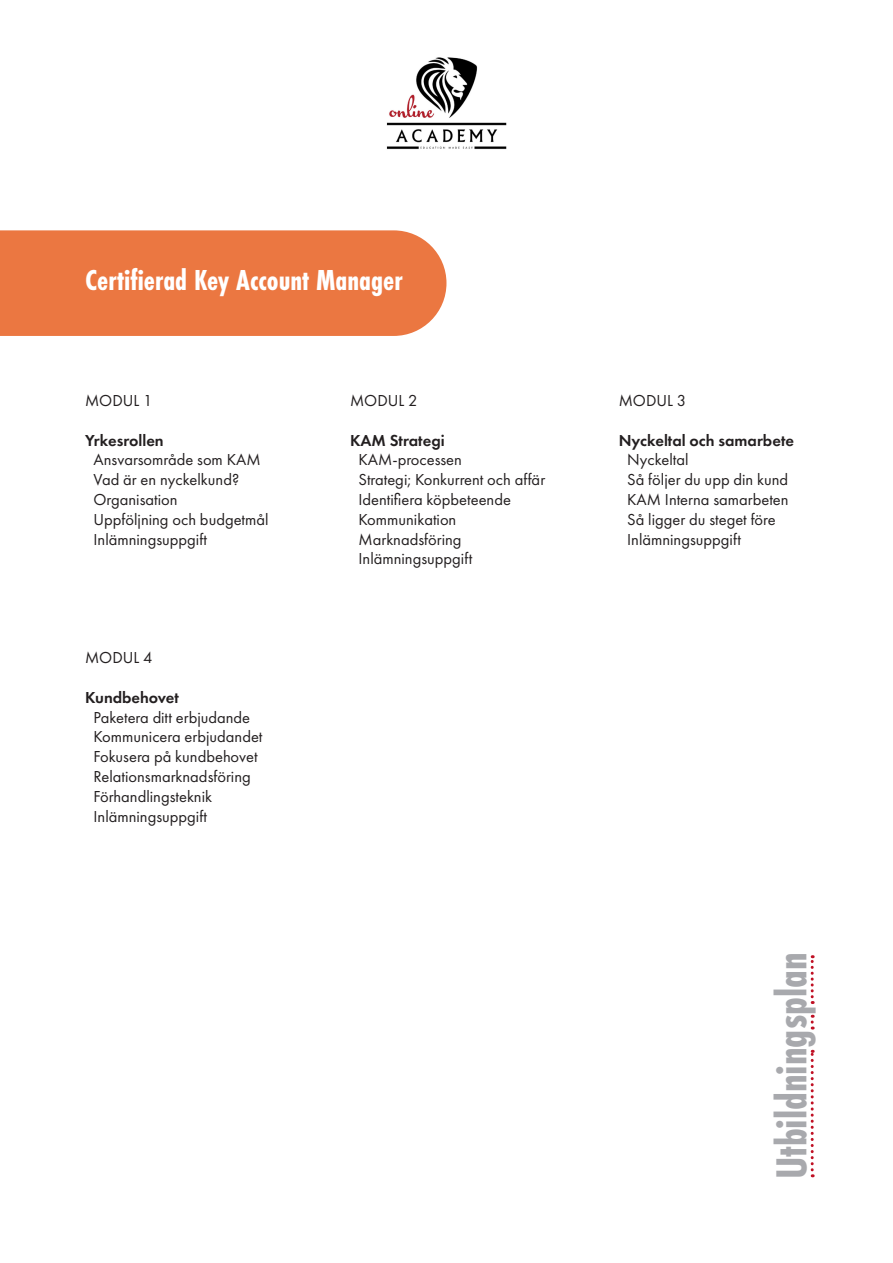
<style>
.page{position:relative;width:893px;height:1263px;background:#fff}
.page>*{position:absolute;margin:0;border:0;box-sizing:border-box;transform-origin:0 0}
.t1{font:700 45px "Futura PT Cond";color:#a8a9ad}
.t2{font:700 30px "Futura PT Cond";color:#fff}
.t3{font:16.5px "Futura PT";color:#231f20}
.t4{font:600 16.5px "Futura PT";color:#231f20}
</style>
<div class="page">
<div style="left:0;top:230px;width:446px;height:106px;background:#eb7741"></div>
<img style="left:386px;top:57px;width:121px;height:93px">
<svg style="left:811px;top:1050px;width:3px;height:127px"></svg>
<svg style="left:811px;top:955px;width:3px;height:49px"></svg>
<svg style="left:811px;top:1015px;width:3px;height:14px"></svg>
<p class="t2" style="left:85px;top:262px;width:319px">Certifierad Key Account Manager</p>
<p class="t3" style="left:85px;top:391px;width:69px">MODUL 1</p>
<p class="t4" style="left:85px;top:430px;width:80px">Yrkesrollen</p>
<p class="t3" style="left:94px;top:450px;width:169px">Ansvarsområde som KAM</p>
<p class="t3" style="left:94px;top:470px;width:147px">Vad är en nyckelkund?</p>
<p class="t3" style="left:94px;top:490px;width:85px">Organisation</p>
<p class="t3" style="left:94px;top:509px;width:177px">Uppföljning och budgetmål</p>
<p class="t3" style="left:94px;top:529px;width:115px">Inlämningsuppgift</p>
<p class="t3" style="left:85px;top:648px;width:69px">MODUL 4</p>
<p class="t4" style="left:85px;top:687px;width:95px">Kundbehovet</p>
<p class="t3" style="left:94px;top:707px;width:158px">Paketera ditt erbjudande</p>
<p class="t3" style="left:94px;top:727px;width:170px">Kommunicera erbjudandet</p>
<p class="t3" style="left:94px;top:747px;width:166px">Fokusera på kundbehovet</p>
<p class="t3" style="left:94px;top:767px;width:159px">Relationsmarknadsföring</p>
<p class="t3" style="left:94px;top:786px;width:120px">Förhandlingsteknik</p>
<p class="t3" style="left:94px;top:806px;width:115px">Inlämningsuppgift</p>
<p class="t3" style="left:350px;top:391px;width:69px">MODUL 2</p>
<p class="t4" style="left:350px;top:430px;width:96px">KAM Strategi</p>
<p class="t3" style="left:359px;top:450px;width:105px">KAM-processen</p>
<p class="t3" style="left:359px;top:470px;width:188px">Strategi; Konkurrent och affär</p>
<p class="t3" style="left:359px;top:490px;width:154px">Identifiera köpbeteende</p>
<p class="t3" style="left:359px;top:509px;width:99px">Kommunikation</p>
<p class="t3" style="left:359px;top:529px;width:105px">Marknadsföring</p>
<p class="t3" style="left:359px;top:549px;width:115px">Inlämningsuppgift</p>
<p class="t3" style="left:619px;top:391px;width:69px">MODUL 3</p>
<p class="t4" style="left:619px;top:430px;width:177px">Nyckeltal och samarbete</p>
<p class="t3" style="left:627px;top:450px;width:63px">Nyckeltal</p>
<p class="t3" style="left:627px;top:470px;width:162px">Så följer du upp din kund</p>
<p class="t3" style="left:627px;top:490px;width:163px">KAM Interna samarbeten</p>
<p class="t3" style="left:627px;top:509px;width:150px">Så ligger du steget före</p>
<p class="t3" style="left:627px;top:529px;width:115px">Inlämningsuppgift</p>
<p class="t1" style="left:765px;top:1179px;width:228px;rotate:-90deg">Utbildningsplan</p>
</div>
